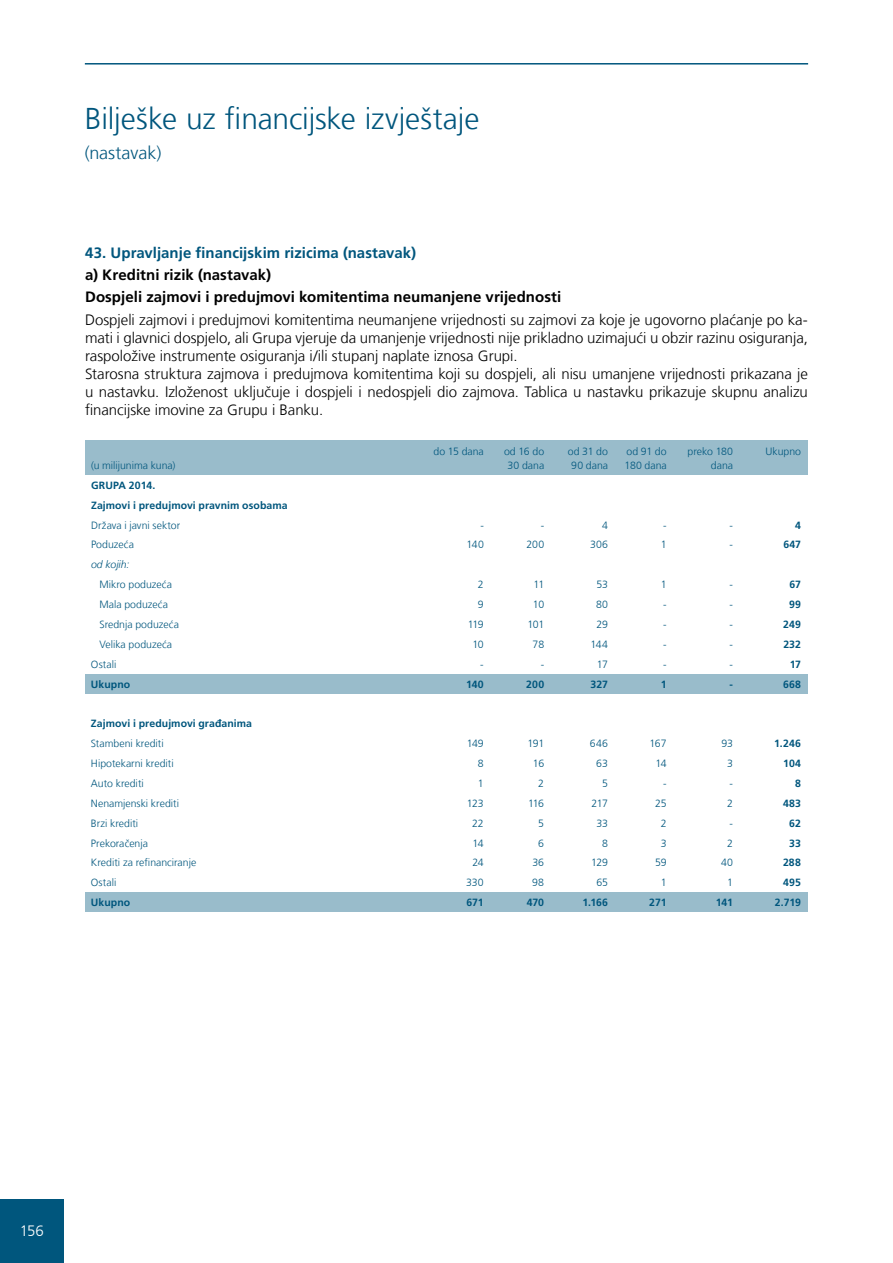
<style>
.page{position:relative;width:893px;height:1263px;background:#fff}
.page>*{position:absolute;margin:0;border:0;box-sizing:border-box;transform-origin:0 0}
.t1{font:300 30px "Frutiger LT Com";letter-spacing:-.005em;color:#00567d}
.t2{font:300 18px "Frutiger LT Com";color:#00567d}
.t3{font:300 15px/18px "Frutiger LT Com";letter-spacing:-.005em;color:#000}
.t4{font:700 15px/22.2px "Frutiger LT Com";letter-spacing:.005em;color:#000}
.t5{font:700 15px "Frutiger LT Com";color:#00567d}
.t6{font:300 15px "Frutiger LT Com";color:#fff}
.t7{font:300 10.5px/13.5px "Frutiger LT Com";color:#00567d;text-align:center}
.t8{font:700 10.5px/20px "Frutiger LT Com";letter-spacing:.005em;color:#00567d}
.t9{font:italic 300 10.5px "Frutiger LT Com";color:#00567d}
</style>
<div class="page">
<hr style="left:85px;top:63px;width:723px;height:2px;background:#00567d">
<div style="left:0;top:1199px;width:64px;height:64px;background:#00567d"></div>
<div style="left:85px;top:440px;width:723px;height:35px;background:#99bccb"></div>
<div style="left:85px;top:892px;width:723px;height:20px;background:#99bccb"></div>
<div style="left:85px;top:674px;width:723px;height:20px;background:#99bccb"></div>
<h1 class="t1" style="left:85px;top:101px;width:396px">Bilješke uz financijske izvještaje</h1>
<p class="t2" style="left:85px;top:142px;width:78px">(nastavak)</p>
<p class="t5" style="left:85px;top:244px;width:333px">43. Upravljanje financijskim rizicima (nastavak)</p>
<p class="t4" style="left:85px;top:264px;width:478px">a) Kreditni rizik (nastavak)<br>Dospjeli zajmovi i predujmovi komitentima neumanjene vrijednosti</p>
<p class="t3" style="left:85px;top:311px;width:724px">Dospjeli zajmovi i predujmovi komitentima neumanjene vrijednosti su zajmovi za koje je ugovorno plaćanje po ka&shy;mati i glavnici dospjelo, ali Grupa vjeruje da umanjenje vrijednosti nije prikladno uzimajući u obzir razinu osiguranja, raspoložive instrumente osiguranja i/ili stupanj naplate iznosa Grupi.<br>Starosna struktura zajmova i predujmova komitentima koji su dospjeli, ali nisu umanjene vrijednosti prikazana je u nastavku. Izloženost uključuje i dospjeli i nedospjeli dio zajmova. Tablica u nastavku prikazuje skupnu analizu financijske imovine za Grupu i Banku.</p>
<p class="t7" style="left:91px;top:459px;width:86px">(u milijunima kuna)</p>
<p class="t7" style="left:433px;top:445px;width:52px">do 15 dana</p>
<p class="t7" style="left:504px;top:445px;width:42px">od 16 do<br>30 dana</p>
<p class="t7" style="left:568px;top:445px;width:42px">od 31 do<br>90 dana</p>
<p class="t7" style="left:625px;top:445px;width:44px;text-align:left">od 91 do<br>180 dana</p>
<p class="t7" style="left:688px;top:445px;width:47px;text-align:right">preko 180 dana</p>
<p class="t7" style="left:765px;top:445px;width:37px">Ukupno</p>
<p class="t8" style="left:91px;top:475px;width:198px">GRUPA 2014.<br>Zajmovi i predujmovi pravnim osobama</p>
<p class="t7" style="left:91px;top:518px;width:91px">Država i javni sektor</p>
<p class="t7" style="left:480px;top:518px;width:5px">-</p>
<p class="t7" style="left:541px;top:518px;width:5px">-</p>
<p class="t7" style="left:602px;top:518px;width:7px">4</p>
<p class="t7" style="left:663px;top:518px;width:5px">-</p>
<p class="t7" style="left:729px;top:518px;width:5px">-</p>
<p class="t8" style="left:795px;top:515px;width:7px">4</p>
<p class="t7" style="left:91px;top:538px;width:44px">Poduzeća</p>
<p class="t7" style="left:467px;top:538px;width:19px">140</p>
<p class="t7" style="left:527px;top:538px;width:19px">200</p>
<p class="t7" style="left:590px;top:538px;width:19px">306</p>
<p class="t7" style="left:661px;top:538px;width:7px">1</p>
<p class="t7" style="left:729px;top:538px;width:5px">-</p>
<p class="t8" style="left:783px;top:535px;width:19px">647</p>
<p class="t9" style="left:91px;top:558px;width:40px">od kojih:</p>
<p class="t7" style="left:99px;top:578px;width:74px">Mikro poduzeća</p>
<p class="t7" style="left:478px;top:578px;width:7px">2</p>
<p class="t7" style="left:533px;top:578px;width:12px">11</p>
<p class="t7" style="left:596px;top:578px;width:13px">53</p>
<p class="t7" style="left:661px;top:578px;width:7px">1</p>
<p class="t7" style="left:729px;top:578px;width:5px">-</p>
<p class="t8" style="left:789px;top:574px;width:13px">67</p>
<p class="t7" style="left:99px;top:598px;width:70px">Mala poduzeća</p>
<p class="t7" style="left:478px;top:598px;width:7px">9</p>
<p class="t7" style="left:533px;top:598px;width:13px">10</p>
<p class="t7" style="left:596px;top:598px;width:13px">80</p>
<p class="t7" style="left:663px;top:598px;width:5px">-</p>
<p class="t7" style="left:729px;top:598px;width:5px">-</p>
<p class="t8" style="left:789px;top:594px;width:13px">99</p>
<p class="t7" style="left:99px;top:618px;width:81px">Srednja poduzeća</p>
<p class="t7" style="left:468px;top:618px;width:18px">119</p>
<p class="t7" style="left:527px;top:618px;width:18px">101</p>
<p class="t7" style="left:596px;top:618px;width:13px">29</p>
<p class="t7" style="left:663px;top:618px;width:5px">-</p>
<p class="t7" style="left:729px;top:618px;width:5px">-</p>
<p class="t8" style="left:783px;top:614px;width:19px">249</p>
<p class="t7" style="left:99px;top:637px;width:74px">Velika poduzeća</p>
<p class="t7" style="left:472px;top:637px;width:13px">10</p>
<p class="t7" style="left:533px;top:637px;width:13px">78</p>
<p class="t7" style="left:590px;top:637px;width:19px">144</p>
<p class="t7" style="left:663px;top:637px;width:5px">-</p>
<p class="t7" style="left:729px;top:637px;width:5px">-</p>
<p class="t8" style="left:783px;top:634px;width:19px">232</p>
<p class="t7" style="left:91px;top:657px;width:27px">Ostali</p>
<p class="t7" style="left:480px;top:657px;width:5px">-</p>
<p class="t7" style="left:541px;top:657px;width:5px">-</p>
<p class="t7" style="left:597px;top:657px;width:13px">17</p>
<p class="t7" style="left:663px;top:657px;width:5px">-</p>
<p class="t7" style="left:729px;top:657px;width:5px">-</p>
<p class="t8" style="left:790px;top:654px;width:13px">17</p>
<p class="t8" style="left:91px;top:674px;width:41px">Ukupno</p>
<p class="t8" style="left:466px;top:674px;width:19px">140</p>
<p class="t8" style="left:526px;top:674px;width:20px">200</p>
<p class="t8" style="left:590px;top:674px;width:19px">327</p>
<p class="t8" style="left:661px;top:674px;width:7px">1</p>
<p class="t8" style="left:729px;top:674px;width:5px">-</p>
<p class="t8" style="left:783px;top:674px;width:19px">668</p>
<p class="t8" style="left:91px;top:714px;width:163px">Zajmovi i predujmovi građanima</p>
<p class="t7" style="left:91px;top:737px;width:74px">Stambeni krediti</p>
<p class="t7" style="left:467px;top:737px;width:18px">149</p>
<p class="t7" style="left:527px;top:737px;width:18px">191</p>
<p class="t7" style="left:590px;top:737px;width:20px">646</p>
<p class="t7" style="left:649px;top:737px;width:19px">167</p>
<p class="t7" style="left:721px;top:737px;width:13px">93</p>
<p class="t8" style="left:774px;top:734px;width:28px">1.246</p>
<p class="t7" style="left:91px;top:757px;width:84px">Hipotekarni krediti</p>
<p class="t7" style="left:478px;top:757px;width:7px">8</p>
<p class="t7" style="left:533px;top:757px;width:13px">16</p>
<p class="t7" style="left:596px;top:757px;width:13px">63</p>
<p class="t7" style="left:655px;top:757px;width:13px">14</p>
<p class="t7" style="left:727px;top:757px;width:7px">3</p>
<p class="t8" style="left:783px;top:753px;width:19px">104</p>
<p class="t7" style="left:91px;top:777px;width:54px">Auto krediti</p>
<p class="t7" style="left:478px;top:777px;width:7px">1</p>
<p class="t7" style="left:538px;top:777px;width:7px">2</p>
<p class="t7" style="left:602px;top:777px;width:7px">5</p>
<p class="t7" style="left:663px;top:777px;width:5px">-</p>
<p class="t7" style="left:729px;top:777px;width:5px">-</p>
<p class="t8" style="left:795px;top:773px;width:7px">8</p>
<p class="t7" style="left:91px;top:796px;width:90px">Nenamjenski krediti</p>
<p class="t7" style="left:467px;top:796px;width:18px">123</p>
<p class="t7" style="left:528px;top:796px;width:18px">116</p>
<p class="t7" style="left:591px;top:796px;width:18px">217</p>
<p class="t7" style="left:655px;top:796px;width:13px">25</p>
<p class="t7" style="left:727px;top:796px;width:7px">2</p>
<p class="t8" style="left:783px;top:793px;width:20px">483</p>
<p class="t7" style="left:91px;top:816px;width:49px">Brzi krediti</p>
<p class="t7" style="left:472px;top:816px;width:13px">22</p>
<p class="t7" style="left:538px;top:816px;width:7px">5</p>
<p class="t7" style="left:596px;top:816px;width:13px">33</p>
<p class="t7" style="left:661px;top:816px;width:7px">2</p>
<p class="t7" style="left:729px;top:816px;width:5px">-</p>
<p class="t8" style="left:789px;top:813px;width:13px">62</p>
<p class="t7" style="left:91px;top:836px;width:59px">Prekoračenja</p>
<p class="t7" style="left:473px;top:836px;width:13px">14</p>
<p class="t7" style="left:538px;top:836px;width:7px">6</p>
<p class="t7" style="left:602px;top:836px;width:7px">8</p>
<p class="t7" style="left:661px;top:836px;width:7px">3</p>
<p class="t7" style="left:727px;top:836px;width:7px">2</p>
<p class="t8" style="left:789px;top:833px;width:13px">33</p>
<p class="t7" style="left:91px;top:856px;width:107px">Krediti za refinanciranje</p>
<p class="t7" style="left:472px;top:856px;width:13px">24</p>
<p class="t7" style="left:532px;top:856px;width:13px">36</p>
<p class="t7" style="left:591px;top:856px;width:18px">129</p>
<p class="t7" style="left:655px;top:856px;width:13px">59</p>
<p class="t7" style="left:721px;top:856px;width:13px">40</p>
<p class="t8" style="left:783px;top:853px;width:19px">288</p>
<p class="t7" style="left:91px;top:876px;width:27px">Ostali</p>
<p class="t7" style="left:466px;top:876px;width:19px">330</p>
<p class="t7" style="left:532px;top:876px;width:13px">98</p>
<p class="t7" style="left:596px;top:876px;width:13px">65</p>
<p class="t7" style="left:661px;top:876px;width:7px">1</p>
<p class="t7" style="left:727px;top:876px;width:7px">1</p>
<p class="t8" style="left:783px;top:873px;width:19px">495</p>
<p class="t8" style="left:91px;top:893px;width:41px">Ukupno</p>
<p class="t8" style="left:466px;top:893px;width:19px">671</p>
<p class="t8" style="left:527px;top:893px;width:19px">470</p>
<p class="t8" style="left:582px;top:893px;width:27px">1.166</p>
<p class="t8" style="left:649px;top:893px;width:19px">271</p>
<p class="t8" style="left:716px;top:893px;width:19px">141</p>
<p class="t8" style="left:775px;top:893px;width:28px">2.719</p>
<p class="t6" style="left:20px;top:1222px;width:26px">156</p>
</div>
